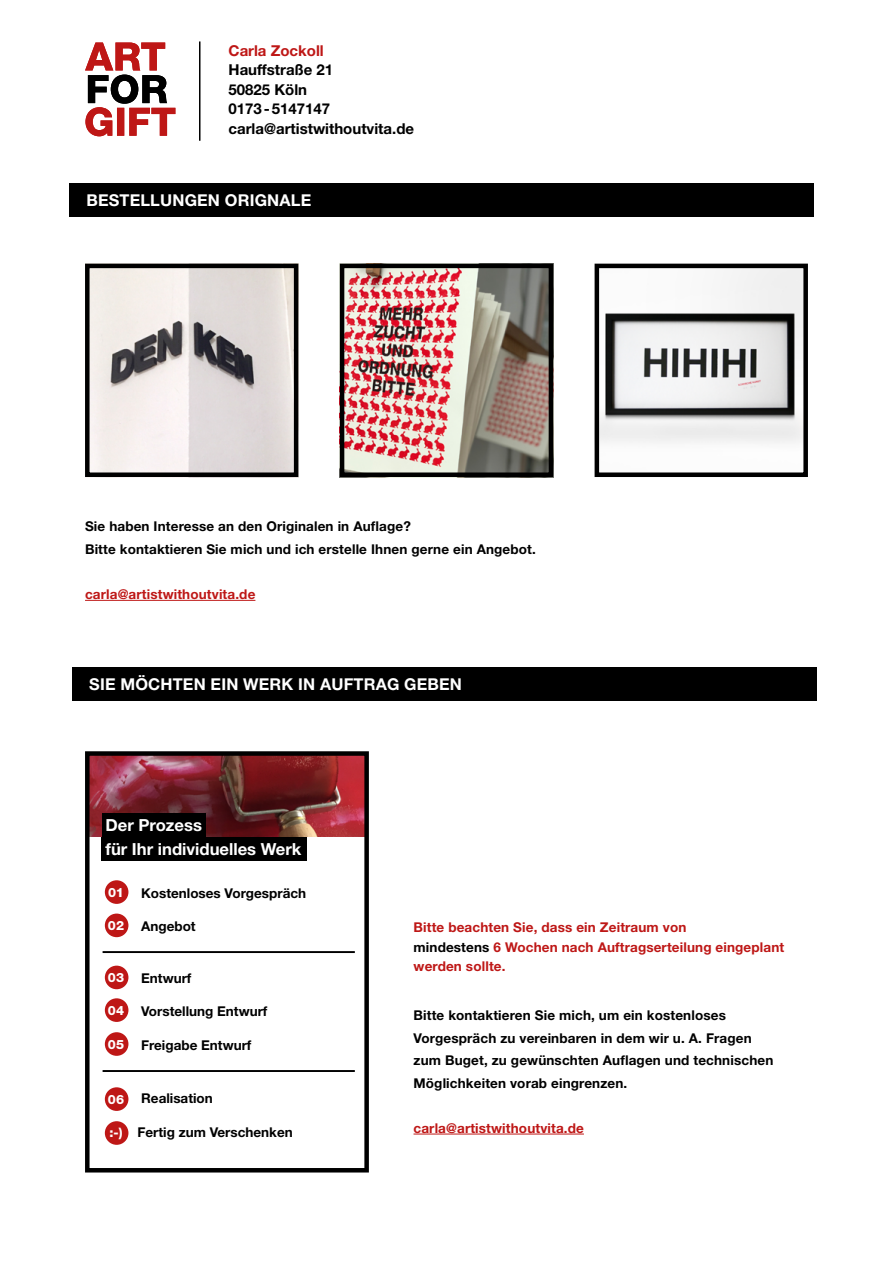
<style>
.page{position:relative;width:893px;height:1263px;background:#fff}
.page>*{position:absolute;margin:0;border:0;box-sizing:border-box;transform-origin:0 0}
.t1{font:700 16.65px "Helvetica Neue";color:#fff}
.t2{font:700 16.35px "Helvetica Neue";letter-spacing:.01em;color:#fff}
.t3{font:700 15px "Helvetica Neue";color:#000}
.t4{font:700 15px "Helvetica Neue";color:#be1716}
.t5{font:700 13.5px/22.5px "Helvetica Neue";letter-spacing:.01em;color:#000}
.t6{font:700 13.5px "Helvetica Neue";letter-spacing:.01em;color:#be1716}
.t7{font:800 12.75px "Helvetica Neue";letter-spacing:.01em;color:#fff}
.s1{color:#000}
</style>
<div class="page">
<div style="left:105px;top:880px;width:23px;height:24px;background:#be1716;border-radius:50%"></div>
<div style="left:105px;top:913px;width:23px;height:24px;background:#be1716;border-radius:50%"></div>
<div style="left:105px;top:966px;width:23px;height:23px;background:#be1716;border-radius:50%"></div>
<div style="left:105px;top:998px;width:23px;height:24px;background:#be1716;border-radius:50%"></div>
<div style="left:105px;top:1032px;width:23px;height:24px;background:#be1716;border-radius:50%"></div>
<div style="left:105px;top:1087px;width:23px;height:24px;background:#be1716;border-radius:50%"></div>
<div style="left:105px;top:1121px;width:23px;height:24px;background:#be1716;border-radius:50%"></div>
<hr style="left:103px;top:951px;width:252px;height:2px;background:#000">
<hr style="left:103px;top:1070px;width:252px;height:2px;background:#000">
<img style="left:90px;top:756px;width:274px;height:81px">
<div style="left:102px;top:837px;width:205px;height:23px;background:#000"></div>
<div style="left:102px;top:813px;width:103px;height:24px;background:#000"></div>
<hr style="left:85px;top:600px;width:170px;height:1px;background:#be1716">
<hr style="left:414px;top:1134px;width:170px;height:1px;background:#be1716">
<img style="left:90px;top:269px;width:203px;height:203px">
<div style="left:85px;top:264px;width:213px;height:213px;border:4px solid #000"></div>
<img style="left:345px;top:269px;width:203px;height:203px">
<div style="left:340px;top:264px;width:213px;height:213px;border:4px solid #000"></div>
<img style="left:600px;top:269px;width:203px;height:174px">
<div style="left:595px;top:264px;width:213px;height:213px;border:4px solid #000"></div>
<div style="left:72px;top:668px;width:744px;height:33px;background:#000"></div>
<svg style="left:85px;top:43px;width:90px;height:93px"></svg>
<hr style="left:199px;top:41px;width:1px;height:100px;background:#000">
<div style="left:69px;top:184px;width:745px;height:33px;background:#000"></div>
<div style="left:85px;top:751px;width:284px;height:421px;border:4px solid #000"></div>
<p class="t4" style="left:229px;top:41px;width:97px">Carla Zockoll</p>
<p class="t3" style="left:229px;top:61px;width:106px">Hauffstraße 21</p>
<p class="t3" style="left:229px;top:80px;width:80px">50825 Köln</p>
<p class="t3" style="left:229px;top:100px;width:103px">0173-5147147</p>
<p class="t3" style="left:229px;top:119px;width:187px">carla@artistwithoutvita.de</p>
<p class="t2" style="left:86px;top:190px;width:226px">BESTELLUNGEN ORIGNALE</p>
<p class="t5" style="left:85px;top:515px;width:327px">Sie haben Interesse an den Originalen in Auflage?</p>
<p class="t5" style="left:85px;top:538px;width:452px">Bitte kontaktieren Sie mich und ich erstelle Ihnen gerne ein Angebot.</p>
<p class="t6" style="left:85px;top:586px;width:172px">carla@artistwithoutvita.de</p>
<p class="t2" style="left:89px;top:674px;width:374px">SIE MÖCHTEN EIN WERK IN AUFTRAG GEBEN</p>
<p class="t1" style="left:105px;top:815px;width:98px">Der Prozess</p>
<p class="t1" style="left:105px;top:839px;width:198px">für Ihr individuelles Werk</p>
<p class="t7" style="left:108px;top:885px;width:17px">01</p>
<p class="t5" style="left:141px;top:881px;width:166px">Kostenloses Vorgespräch</p>
<p class="t7" style="left:108px;top:918px;width:18px">02</p>
<p class="t5" style="left:141px;top:914px;width:56px">Angebot</p>
<p class="t7" style="left:108px;top:970px;width:18px">03</p>
<p class="t5" style="left:141px;top:967px;width:52px">Entwurf</p>
<p class="t7" style="left:108px;top:1003px;width:18px">04</p>
<p class="t5" style="left:141px;top:999px;width:128px">Vorstellung Entwurf</p>
<p class="t7" style="left:108px;top:1037px;width:18px">05</p>
<p class="t5" style="left:141px;top:1033px;width:112px">Freigabe Entwurf</p>
<p class="t7" style="left:108px;top:1092px;width:18px">06</p>
<p class="t5" style="left:141px;top:1087px;width:73px">Realisation</p>
<p class="t7" style="left:109px;top:1124px;width:15px">:-)</p>
<p class="t5" style="left:138px;top:1121px;width:157px">Fertig zum Verschenken</p>
<p class="t6" style="left:414px;top:919px;width:274px">Bitte beachten Sie, dass ein Zeitraum von</p>
<p class="t6" style="left:414px;top:938px;width:372px"><span class="s1">mindestens</span> 6 Wochen nach Auftragserteilung eingeplant</p>
<p class="t6" style="left:414px;top:958px;width:93px">werden sollte.</p>
<p class="t5" style="left:414px;top:1004px;width:314px">Bitte kontaktieren Sie mich, um ein kostenloses</p>
<p class="t5" style="left:414px;top:1026px;width:340px">Vorgespräch zu vereinbaren in dem wir u. A. Fragen</p>
<p class="t5" style="left:414px;top:1049px;width:361px">zum Buget, zu gewünschten Auflagen und technischen<br>Möglichkeiten vorab eingrenzen.</p>
<p class="t6" style="left:414px;top:1119px;width:172px">carla@artistwithoutvita.de</p>
</div>
